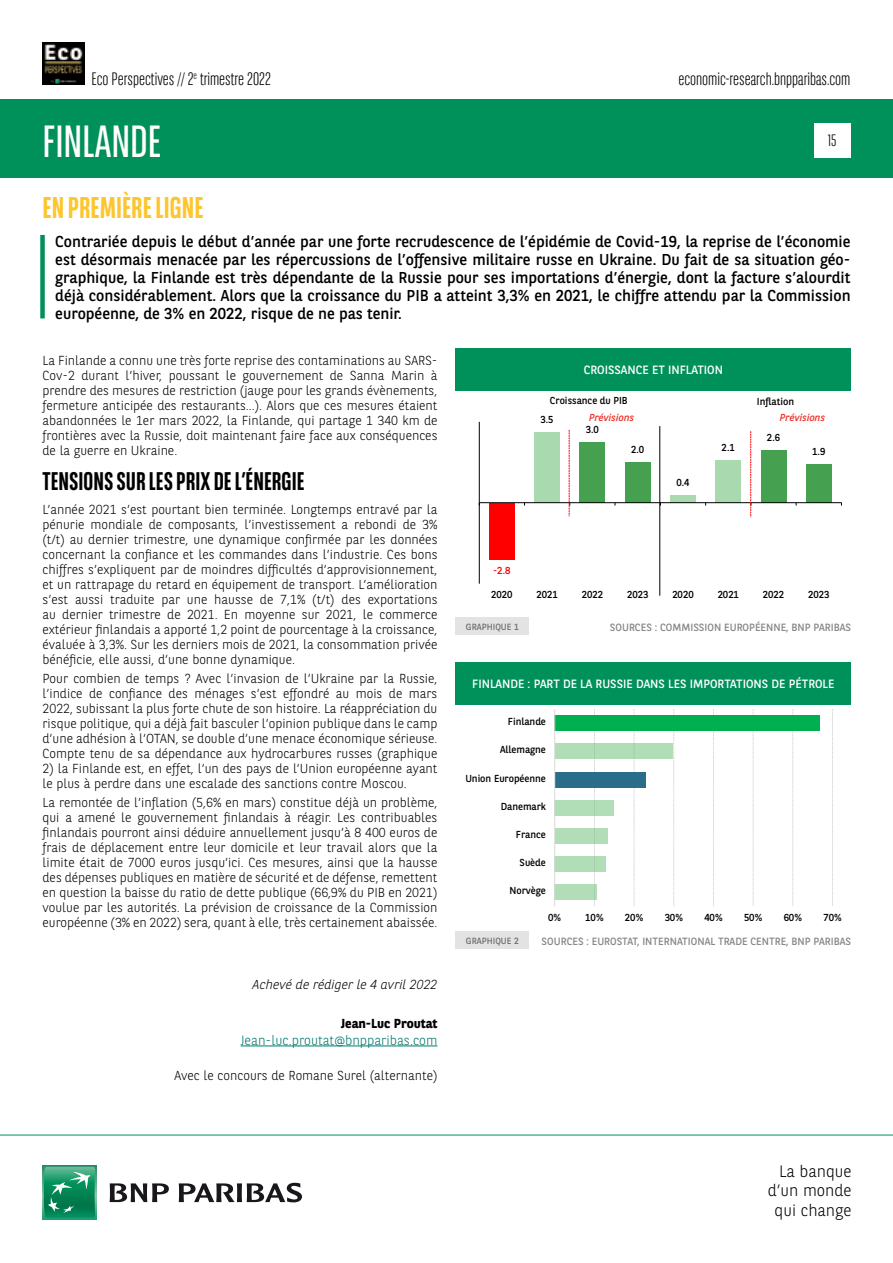
<style>
.page{position:relative;width:893px;height:1263px;background:#fff}
.page>*{position:absolute;margin:0;border:0;box-sizing:border-box;transform-origin:0 0}
.t1{font:45px "BNPP Sans Condensed";color:#fff}
.t2{font:700 30px "BNPP Sans Condensed";color:#fdc62e}
.t3{font:700 25.5px "BNPP Sans Condensed";color:#000}
.t4{font:300 18px "BNPP Sans Condensed";color:#000}
.t5{font:300 16.5px/19.8px "BNPP Sans";color:#000;text-align:right}
.t6{font:300 16.5px "BNPP Sans Condensed";color:#000}
.t7{font:15.75px/18px "BNPP Sans";color:#000;text-align:justify}
.t8{font:300 13.5px "BNPP Sans";color:#00796c}
.t9{font:300 13.05px/15px "BNPP Sans";color:#000;text-align:justify}
.t10{font:italic 300 13.05px "BNPP Sans";color:#000}
.t11{font:700 13.05px "BNPP Sans";color:#000}
.t12{font:12px "BNPP Sans";color:#fff}
.t13{font:10.5px "BNPP Sans";color:#878787}
.t14{font:10.2px "BNPP Sans";letter-spacing:-.005em;color:#000}
.t15{font:10.05px "BNPP Sans";color:#000}
.t16{font:italic 10.05px "BNPP Sans";letter-spacing:.005em;color:#ee2d26}
.t17{font:10.05px "BNPP Sans";color:#f00}
.t18{font:9px "BNPP Sans";color:#706f6f}
</style>
<div class="page">
<img style="left:43px;top:43px;width:42px;height:42px">
<div style="left:1px;top:99px;width:892px;height:78px;background:#00915b"></div>
<svg style="left:43px;top:1166px;width:53px;height:53px"></svg>
<svg style="left:44px;top:1167px;width:51px;height:51px;background:#26996e"></svg>
<svg style="left:110px;top:1183px;width:59px;height:19px"></svg>
<svg style="left:179px;top:1183px;width:123px;height:19px"></svg>
<hr style="left:0;top:1135px;width:893px;height:1px;background:#00915b">
<div style="left:814px;top:123px;width:36px;height:34px;background:#fff"></div>
<div style="left:40px;top:235px;width:5px;height:83px;background:#00915b"></div>
<hr style="left:241px;top:1045px;width:196px;height:1px;background:#00796c">
<div style="left:489px;top:503px;width:25px;height:56px;background:#f00"></div>
<div style="left:535px;top:432px;width:25px;height:71px;background:#a9daaf"></div>
<div style="left:580px;top:442px;width:25px;height:61px;background:#45a150"></div>
<div style="left:625px;top:462px;width:25px;height:41px;background:#45a150"></div>
<div style="left:670px;top:495px;width:25px;height:8px;background:#a9daaf"></div>
<div style="left:716px;top:460px;width:25px;height:43px;background:#a9daaf"></div>
<div style="left:761px;top:450px;width:25px;height:53px;background:#45a150"></div>
<div style="left:806px;top:464px;width:25px;height:39px;background:#45a150"></div>
<hr style="left:479px;top:422px;width:1px;height:162px;background:#000">
<hr style="left:479px;top:502px;width:362px;height:1px;background:#000">
<svg style="left:569px;top:430px;width:1px;height:86px"></svg>
<svg style="left:750px;top:431px;width:2px;height:86px"></svg>
<hr style="left:659px;top:426px;width:1px;height:170px;background:#000">
<div style="left:456px;top:348px;width:395px;height:42px;background:#00915b"></div>
<div style="left:456px;top:617px;width:73px;height:18px;background:#e3e3e3"></div>
<svg style="left:594px;top:709px;width:1px;height:197px"></svg>
<svg style="left:634px;top:709px;width:1px;height:196px"></svg>
<svg style="left:673px;top:709px;width:1px;height:197px"></svg>
<svg style="left:713px;top:709px;width:1px;height:197px"></svg>
<svg style="left:753px;top:709px;width:1px;height:196px"></svg>
<svg style="left:792px;top:709px;width:1px;height:197px"></svg>
<svg style="left:832px;top:709px;width:1px;height:197px"></svg>
<div style="left:555px;top:884px;width:42px;height:16px;background:#b1ddb7"></div>
<div style="left:555px;top:856px;width:51px;height:16px;background:#b1ddb7"></div>
<div style="left:555px;top:828px;width:52px;height:16px;background:#b1ddb7"></div>
<div style="left:555px;top:800px;width:59px;height:15px;background:#b1ddb7"></div>
<div style="left:555px;top:772px;width:90px;height:15px;background:#296d8b"></div>
<div style="left:555px;top:743px;width:117px;height:16px;background:#b1ddb7"></div>
<div style="left:555px;top:715px;width:265px;height:16px;background:#00b050"></div>
<hr style="left:554px;top:709px;width:1px;height:197px;background:#d9d9d9">
<div style="left:456px;top:662px;width:395px;height:42px;background:#00915b"></div>
<div style="left:456px;top:931px;width:73px;height:18px;background:#e3e3e3"></div>
<h3 class="t4" style="left:91px;top:67px;width:181px">Eco Perspectives // 2<sup>e</sup> trimestre 2022</h3>
<h1 class="t1" style="left:43px;top:113px;width:120px">FINLANDE</h1>
<h2 class="t2" style="left:43px;top:190px;width:162px">EN PREMIÈRE LIGNE</h2>
<h3 class="t4" style="left:678px;top:67px;width:174px">economic-research.bnpparibas.com</h3>
<p class="t6" style="left:828px;top:130px;width:10px">15</p>
<p class="t7" style="left:55px;top:232px;width:797px">Contrariée depuis le début d’année par une forte recrudescence de l’épidémie de Covid-19, la reprise de l’économie est désormais menacée par les répercussions de l’offensive militaire russe en Ukraine. Du fait de sa situation géo&shy;graphique, la Finlande est très dépendante de la Russie pour ses importations d’énergie, dont la facture s’alourdit déjà considérablement. Alors que la croissance du PIB a atteint 3,3% en 2021, le chiffre attendu par la Commission européenne, de 3% en 2022, risque de ne pas tenir.</p>
<p class="t9" style="left:43px;top:352px;width:396px">La Finlande a connu une très forte reprise des contaminations au SARS-Cov-2 durant l’hiver, poussant le gouvernement de Sanna Marin à prendre des mesures de restriction (jauge pour les grands évènements, fermeture anticipée des restaurants…). Alors que ces mesures étaient abandonnées le 1er mars 2022, la Finlande, qui partage 1 340 km de frontières avec la Russie, doit maintenant faire face aux conséquences de la guerre en Ukraine.</p>
<h3 class="t3" style="left:43px;top:466px;width:264px">TENSIONS SUR LES PRIX DE L’ÉNERGIE</h3>
<p class="t9" style="left:43px;top:501px;width:396px">L’année 2021 s’est pourtant bien terminée. Longtemps entravé par la pénurie mondiale de composants, l’investissement a rebondi de 3% (t/t) au dernier trimestre, une dynamique confirmée par les données concernant la confiance et les commandes dans l’industrie. Ces bons chiffres s’expliquent par de moindres difficultés d’approvisionnement, et un rattrapage du retard en équipement de transport. L’amélioration s’est aussi traduite par une hausse de 7,1% (t/t) des exportations au dernier trimestre de 2021. En moyenne sur 2021, le commerce extérieur finlandais a apporté 1,2 point de pourcentage à la croissance, évaluée à 3,3%. Sur les derniers mois de 2021, la consommation privée bénéficie, elle aussi, d’une bonne dynamique.</p>
<p class="t9" style="left:43px;top:670px;width:396px">Pour combien de temps ? Avec l’invasion de l’Ukraine par la Russie, l’indice de confiance des ménages s’est effondré au mois de mars 2022, subissant la plus forte chute de son histoire. La réappréciation du risque politique, qui a déjà fait basculer l’opinion publique dans le camp d’une adhésion à l’OTAN, se double d’une menace économique sérieuse.<br>Compte tenu de sa dépendance aux hydrocarbures russes (graphique</p>
<p class="t9" style="left:43px;top:760px;width:396px">2) la Finlande est, en effet, l’un des pays de l’Union européenne ayant le plus à perdre dans une escalade des sanctions contre Moscou.</p>
<p class="t9" style="left:43px;top:794px;width:396px">La remontée de l’inflation (5,6% en mars) constitue déjà un problème, qui a amené le gouvernement finlandais à réagir. Les contribuables finlandais pourront ainsi déduire annuellement jusqu’à 8 400 euros de frais de déplacement entre leur domicile et leur travail alors que la limite était de 7000 euros jusqu’ici. Ces mesures, ainsi que la hausse des dépenses publiques en matière de sécurité et de défense, remettent en question la baisse du ratio de dette publique (66,9% du PIB en 2021) voulue par les autorités. La prévision de croissance de la Commission européenne (3% en 2022) sera, quant à elle, très certainement abaissée.</p>
<p class="t12" style="left:584px;top:361px;width:141px">CROISSANCE ET INFLATION</p>
<p class="t15" style="left:550px;top:394px;width:79px">Croissance du PIB</p>
<p class="t15" style="left:757px;top:394px;width:39px">Inflation</p>
<p class="t16" style="left:589px;top:410px;width:47px">Prévisions</p>
<p class="t16" style="left:780px;top:411px;width:47px">Prévisions</p>
<p class="t15" style="left:540px;top:412px;width:15px">3.5</p>
<p class="t15" style="left:586px;top:423px;width:15px">3.0</p>
<p class="t15" style="left:767px;top:431px;width:15px">2.6</p>
<p class="t15" style="left:722px;top:441px;width:15px">2.1</p>
<p class="t15" style="left:631px;top:443px;width:15px">2.0</p>
<p class="t15" style="left:812px;top:445px;width:15px">1.9</p>
<p class="t15" style="left:676px;top:475px;width:15px">0.4</p>
<p class="t17" style="left:493px;top:563px;width:19px">-2.8</p>
<p class="t15" style="left:491px;top:588px;width:23px">2020</p>
<p class="t15" style="left:536px;top:588px;width:23px">2021</p>
<p class="t15" style="left:582px;top:588px;width:23px">2022</p>
<p class="t15" style="left:627px;top:588px;width:23px">2023</p>
<p class="t15" style="left:672px;top:588px;width:23px">2020</p>
<p class="t15" style="left:718px;top:588px;width:23px">2021</p>
<p class="t15" style="left:763px;top:588px;width:23px">2022</p>
<p class="t15" style="left:808px;top:588px;width:23px">2023</p>
<p class="t18" style="left:466px;top:620px;width:54px">GRAPHIQUE 1</p>
<p class="t13" style="left:610px;top:620px;width:243px">SOURCES : COMMISSION EUROPÉENNE, BNP PARIBAS</p>
<p class="t12" style="left:472px;top:675px;width:364px">FINLANDE : PART DE LA RUSSIE DANS LES IMPORTATIONS DE PÉTROLE</p>
<p class="t14" style="left:508px;top:715px;width:39px">Finlande</p>
<p class="t14" style="left:500px;top:743px;width:47px">Allemagne</p>
<p class="t14" style="left:465px;top:771px;width:82px">Union Européenne</p>
<p class="t14" style="left:501px;top:799px;width:47px">Danemark</p>
<p class="t14" style="left:516px;top:827px;width:31px">France</p>
<p class="t14" style="left:520px;top:855px;width:28px">Suède</p>
<p class="t14" style="left:510px;top:884px;width:38px">Norvège</p>
<p class="t14" style="left:548px;top:910px;width:14px">0%</p>
<p class="t14" style="left:585px;top:910px;width:20px">10%</p>
<p class="t14" style="left:625px;top:910px;width:20px">20%</p>
<p class="t14" style="left:665px;top:910px;width:20px">30%</p>
<p class="t14" style="left:704px;top:910px;width:20px">40%</p>
<p class="t14" style="left:744px;top:910px;width:20px">50%</p>
<p class="t14" style="left:784px;top:910px;width:20px">60%</p>
<p class="t14" style="left:823px;top:910px;width:20px">70%</p>
<p class="t10" style="left:253px;top:975px;width:186px">Achevé de rédiger le 4 avril 2022</p>
<p class="t11" style="left:341px;top:1015px;width:98px">Jean-Luc Proutat</p>
<p class="t8" style="left:241px;top:1031px;width:198px">Jean-luc.proutat@bnpparibas.com</p>
<p class="t9" style="left:174px;top:1067px;width:264px">Avec le concours de Romane Surel (alternante)</p>
<p class="t18" style="left:466px;top:934px;width:54px">GRAPHIQUE 2</p>
<p class="t13" style="left:542px;top:934px;width:311px">SOURCES : EUROSTAT, INTERNATIONAL TRADE CENTRE, BNP PARIBAS</p>
<p class="t5" style="left:768px;top:1160px;width:85px">La banque d’un monde qui change</p>
</div>
